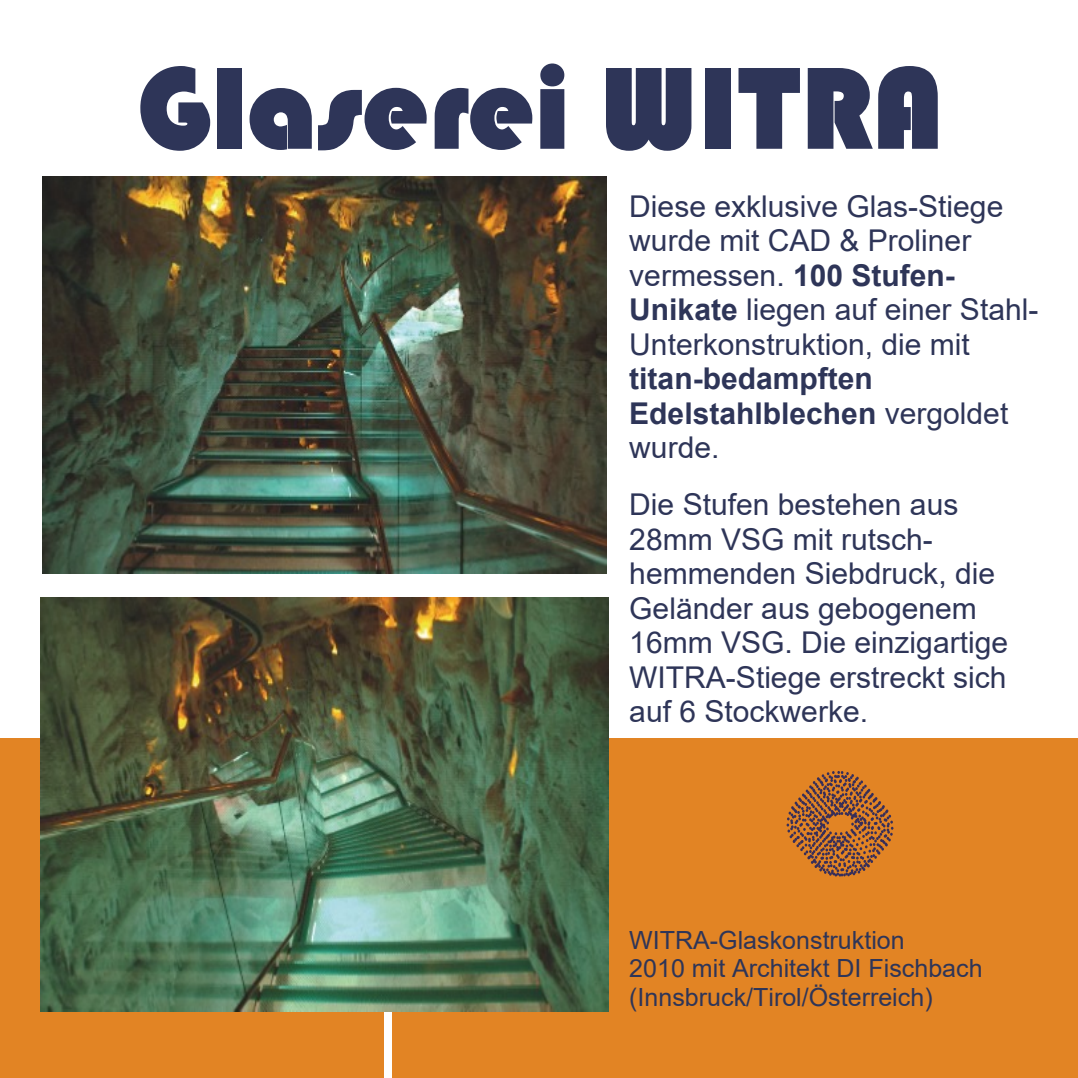
<style>
.page{position:relative;width:1078px;height:1078px;background:#fff}
.page>*{position:absolute;margin:0;border:0;box-sizing:border-box;transform-origin:0 0}
.t1{font:30px/34.5px "Arial";color:#2e3558}
.t2{font:700 30px/34.5px "Arial";color:#2e3558}
.t3{font:25px/28.8px "Arial";color:#2e3558}
.s1{font-weight:700}
.s2{font-weight:400}
</style>
<div class="page">
<div style="left:392px;top:738px;width:685px;height:339px;background:#e28424"></div>
<svg style="left:140px;top:66px;width:70px;height:85px"></svg>
<div style="left:217px;top:68px;width:24px;height:81px;background:#2e3558"></div>
<svg style="left:249px;top:88px;width:63px;height:62px"></svg>
<svg style="left:318px;top:88px;width:108px;height:62px"></svg>
<svg style="left:434px;top:88px;width:98px;height:62px"></svg>
<svg style="left:540px;top:63px;width:24px;height:86px;background:#444a69"></svg>
<svg style="left:606px;top:68px;width:85px;height:83px;background:#464c6b"></svg>
<div style="left:705px;top:68px;width:26px;height:81px;background:#2e3558"></div>
<svg style="left:738px;top:68px;width:61px;height:81px"></svg>
<svg style="left:807px;top:68px;width:65px;height:81px;background:#515774"></svg>
<svg style="left:878px;top:66px;width:59px;height:83px;background:#494f6d"></svg>
<div style="left:0;top:738px;width:383px;height:339px;background:#e28424"></div>
<img style="left:42px;top:176px;width:564px;height:397px">
<img style="left:41px;top:597px;width:567px;height:413px">
<svg style="left:786px;top:771px;width:107px;height:105px"></svg>
<p class="t1" style="left:629px;top:192px;width:410px">Diese exklusive Glas-Stiege wurde mit CAD &amp; Proliner vermessen. <span class="s1">100 Stufen-<br>Unikate</span> liegen auf einer Stahl-<br>Unterkonstruktion, die mit</p>
<p class="t2" style="left:629px;top:364px;width:380px">titan-bedampften<br>Edelstahlblechen <span class="s2">vergoldet wurde.</span></p>
<p class="t1" style="left:629px;top:490px;width:380px">Die Stufen bestehen aus<br>28mm VSG mit rutsch&shy;hemmenden Siebdruck, die<br>Geländer aus gebogenem<br>16mm VSG. Die einzigartige<br>WITRA-Stiege erstreckt sich auf 6 Stockwerke.</p>
<p class="t3" style="left:629px;top:927px;width:355px">WITRA-Glaskonstruktion<br>2010 mit Architekt DI Fischbach (Innsbruck/Tirol/Österreich)</p>
</div>
